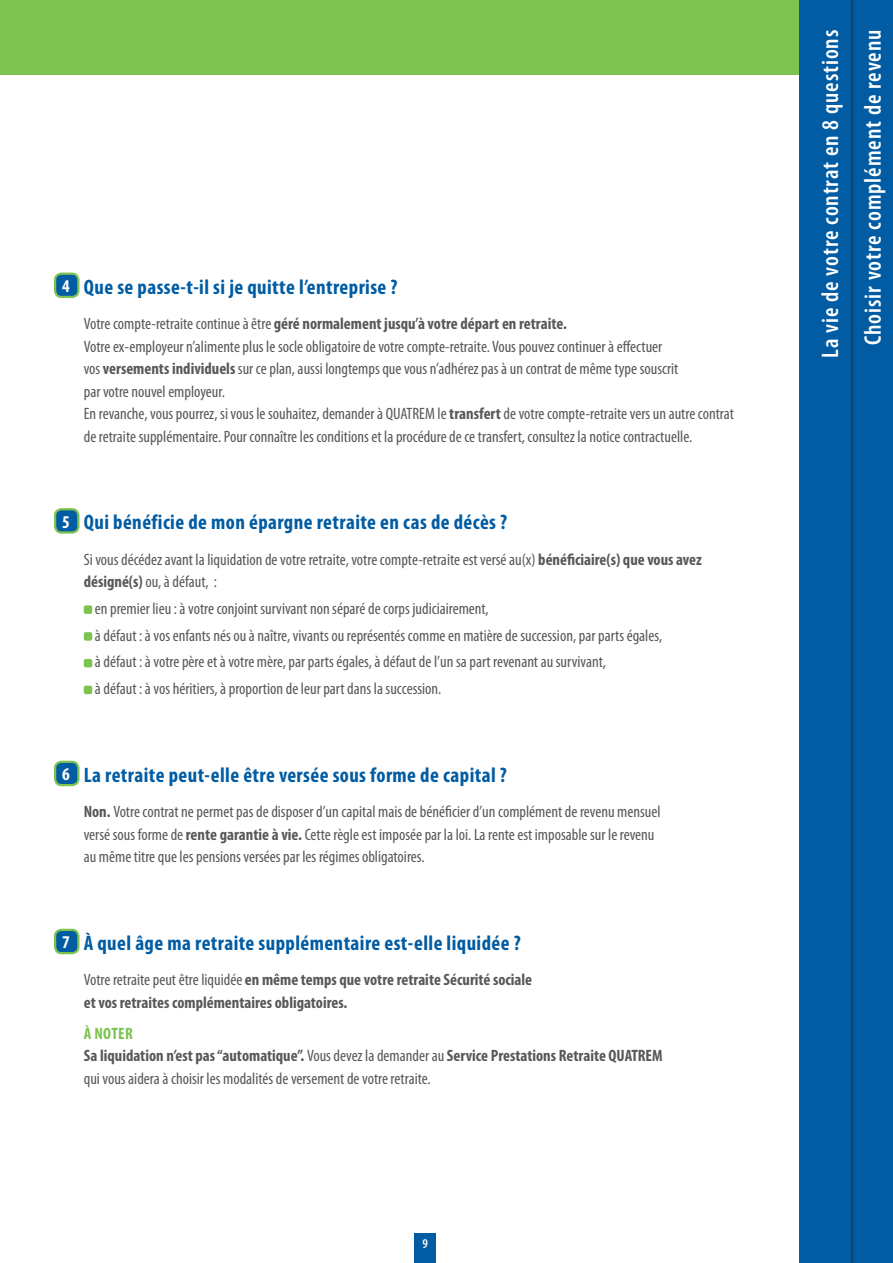
<style>
.page{position:relative;width:893px;height:1263px;background:#fff}
.page>*{position:absolute;margin:0;border:0;box-sizing:border-box;transform-origin:0 0}
.t1{font:600 condensed 24px "Myriad Pro";letter-spacing:.04em;color:#fff}
.t2{font:700 condensed 21px "Myriad Pro";letter-spacing:.02em;color:#015ca3}
.t3{font:condensed 16.5px/22.5px "Myriad Pro";color:#57585a}
.t4{font:700 condensed 16.5px/22.5px "Myriad Pro";color:#57585a}
.t5{font:600 condensed 13.5px "Myriad Pro";color:#fff}
.s1{font-size:18px;color:#fff}
.s2{font-weight:700}
.s3{font-weight:400}
.s4{font-weight:700;color:#7cc352}
</style>
<div class="page">
<div style="left:0;top:0;width:808px;height:74px;background:#7cc352"></div>
<div style="left:842px;top:0;width:51px;height:1263px;background:#015ca3"></div>
<div style="left:799px;top:0;width:56px;height:1263px;background:#231f20;opacity:.5"></div>
<div style="left:799px;top:0;width:51px;height:1263px;background:#015ca3"></div>
<div style="left:55px;top:274px;width:23px;height:23px;background:#015ca3;border-radius:6px"></div>
<div style="left:54px;top:273px;width:26px;height:25px;border:2px solid #7cc352;border-radius:6px"></div>
<div style="left:55px;top:509px;width:23px;height:23px;background:#015ca3;border-radius:6px"></div>
<div style="left:54px;top:508px;width:26px;height:26px;border:2px solid #7cc352;border-radius:6px"></div>
<div style="left:84px;top:605px;width:8px;height:9px;background:#7cc352;border-radius:2px"></div>
<div style="left:84px;top:632px;width:8px;height:9px;background:#7cc352;border-radius:2px"></div>
<div style="left:84px;top:659px;width:8px;height:8px;background:#7cc352;border-radius:2px"></div>
<div style="left:84px;top:686px;width:8px;height:8px;background:#7cc352;border-radius:2px"></div>
<div style="left:55px;top:762px;width:23px;height:23px;background:#015ca3;border-radius:6px"></div>
<div style="left:54px;top:761px;width:26px;height:25px;border:2px solid #7cc352;border-radius:6px"></div>
<div style="left:55px;top:930px;width:23px;height:23px;background:#015ca3;border-radius:6px"></div>
<div style="left:54px;top:929px;width:26px;height:25px;border:2px solid #7cc352;border-radius:6px"></div>
<div style="left:415px;top:1233px;width:21px;height:30px;background:#015ca3"></div>
<p class="t2" style="left:62px;top:274px;width:337px"><span class="s1">4</span> Que se passe-t-il si je quitte l’entreprise ?</p>
<p class="t3" style="left:84px;top:312px;width:596px">Votre compte-retraite continue à être <span class="s2">géré normalement jusqu’à votre départ en retraite.<br></span>Votre ex-employeur n’alimente plus le socle obligatoire de votre compte-retraite. Vous pouvez continuer à effectuer vos <span class="s2">versements individuels</span> sur ce plan, aussi longtemps que vous n’adhérez pas à un contrat de même type souscrit par votre nouvel employeur.<br>En revanche, vous pourrez, si vous le souhaitez, demander à QUATREM</p>
<p class="t3" style="left:84px;top:402px;width:652px;text-indent:354px">le <span class="s2">transfert</span> de votre compte-retraite vers un autre contrat de retraite supplémentaire. Pour connaître les conditions et la procédure de ce transfert, consultez la notice contractuelle.</p>
<p class="t2" style="left:62px;top:509px;width:447px"><span class="s1">5</span> Qui bénéficie de mon épargne retraite en cas de décès ?</p>
<p class="t3" style="left:84px;top:548px;width:619px">Si vous décédez avant la liquidation de votre retraite, votre compte-retraite est versé au(x) <span class="s2">bénéficiaire(s) que vous avez désigné(s)</span> ou, à défaut, :</p>
<p class="t3" style="left:95px;top:595px;width:569px;line-height:26.7px">en premier lieu : à votre conjoint survivant non séparé de corps judiciairement,<br>à défaut : à vos enfants nés ou à naître, vivants ou représentés comme en matière de succession, par parts égales, à défaut : à votre père et à votre mère, par parts égales, à défaut de l’un sa part revenant au survivant,<br>à défaut : à vos héritiers, à proportion de leur part dans la succession.</p>
<p class="t2" style="left:62px;top:762px;width:446px"><span class="s1">6</span> La retraite peut-elle être versée sous forme de capital ?</p>
<p class="t3" style="left:84px;top:800px;width:578px"><span class="s2">Non.</span> Votre contrat ne permet pas de disposer d’un capital mais de bénéficier d’un complément de revenu mensuel versé sous forme de <span class="s2">rente garantie à vie.</span> Cette règle est imposée par la loi. La rente est imposable sur le revenu au même titre que les pensions versées par les régimes obligatoires.</p>
<p class="t2" style="left:62px;top:930px;width:460px"><span class="s1">7</span> À quel âge ma retraite supplémentaire est-elle liquidée ?</p>
<p class="t4" style="left:84px;top:968px;width:450px"><span class="s3">Votre retraite peut être liquidée</span> en même temps que votre retraite Sécurité sociale et vos retraites complémentaires obligatoires.</p>
<p class="t3" style="left:84px;top:1022px;width:550px"><span class="s4">à noter<br></span><span class="s2">Sa liquidation n’est pas “automatique”.</span> Vous devez la demander au <span class="s2">Service Prestations Retraite QUATREM </span>qui vous aidera à choisir les modalités de versement de votre retraite.</p>
<p class="t5" style="left:422px;top:1236px;width:7px">9</p>
<h1 class="t1" style="left:817px;top:358px;width:329px;rotate:-90deg">La vie de votre contrat en 8 questions</h1>
<h1 class="t1" style="left:860px;top:345px;width:317px;rotate:-90deg">Choisir votre complément de revenu</h1>
</div>
